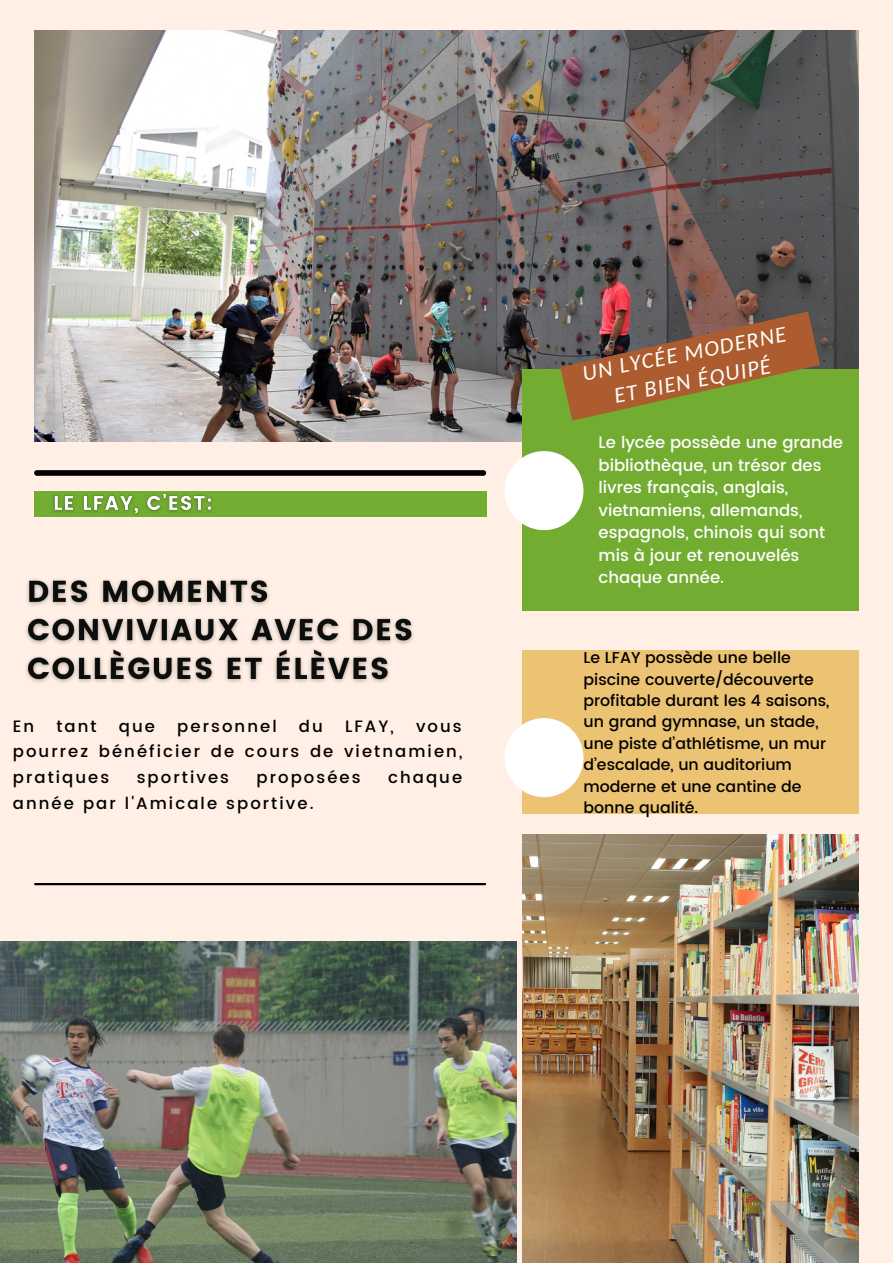
<style>
.page{position:relative;width:893px;height:1264px;background:#fff}
.page>*{position:absolute;margin:0;border:0;box-sizing:border-box;transform-origin:0 0}
.t1{font:italic 22.5px/28px "Carlito";color:#fff;text-align:center}
.t2{font:500 16.5px/22.5px "Poppins";color:#fff}
.t3{font:500 16.5px/25.8px "Poppins";letter-spacing:.125em;color:#000;text-align:justify}
.t4{font:500 15.75px/21.3px "Poppins";color:#000}
</style>
<div class="page">
<div style="left:0;top:0;width:892px;height:1262px;background:#ffefe4"></div>
<img style="left:34px;top:30px;width:824px;height:411px">
<div style="left:522px;top:369px;width:336px;height:242px;background:#72ac31"></div>
<div style="left:34px;top:490px;width:452px;height:26px;background:#72ac31"></div>
<div style="left:522px;top:650px;width:336px;height:163px;background:#ecc273"></div>
<div style="left:37px;top:470px;width:446px;height:6px;background:#000"></div>
<hr style="left:35px;top:883px;width:450px;height:2px;background:#000">
<div style="left:504px;top:451px;width:79px;height:79px;background:#fff;border-radius:50%"></div>
<div style="left:504px;top:718px;width:79px;height:79px;background:#fff;border-radius:50%"></div>
<svg style="left:560px;top:311px;width:260px;height:110px"></svg>
<img style="left:0;top:941px;width:516px;height:321px">
<img style="left:522px;top:834px;width:336px;height:428px">
<img style="left:26px;top:579px;width:388px;height:104px">
<img style="left:48px;top:490px;width:171px;height:27px">
<p class="t3" style="left:13px;top:713px;width:23px">En</p>
<p class="t3" style="left:56px;top:713px;width:42px">tant</p>
<p class="t3" style="left:119px;top:713px;width:38px">que</p>
<p class="t3" style="left:177px;top:713px;width:101px">personnel</p>
<p class="t3" style="left:299px;top:713px;width:25px">du</p>
<p class="t3" style="left:345px;top:713px;width:50px">LFAY,</p>
<p class="t3" style="left:13px;top:713px;width:451px;text-indent:403px">vous pourrez bénéficier de cours de vietnamien, pratiques</p>
<p class="t3" style="left:137px;top:764px;width:94px">sportives</p>
<p class="t3" style="left:256px;top:764px;width:106px">proposées</p>
<p class="t3" style="left:388px;top:764px;width:76px">chaque</p>
<p class="t3" style="left:13px;top:790px;width:302px">année par l'Amicale sportive.</p>
<h1 class="t1" style="left:580px;top:361px;width:208px;rotate:-11deg">UN LYCÉE MODERNE<br>ET BIEN ÉQUIPÉ</h1>
<p class="t2" style="left:598px;top:431px;width:246px">Le lycée possède une grande bibliothèque, un trésor des livres français, anglais, vietnamiens, allemands, espagnols, chinois qui sont mis à jour et renouvelés chaque année.</p>
<p class="t4" style="left:583px;top:647px;width:247px">Le LFAY possède une belle piscine couverte/découverte profitable durant les 4 saisons, un grand gymnase, un stade, une piste d’athlétisme, un mur d’escalade, un auditorium moderne et une cantine de bonne qualité.</p>
</div>
